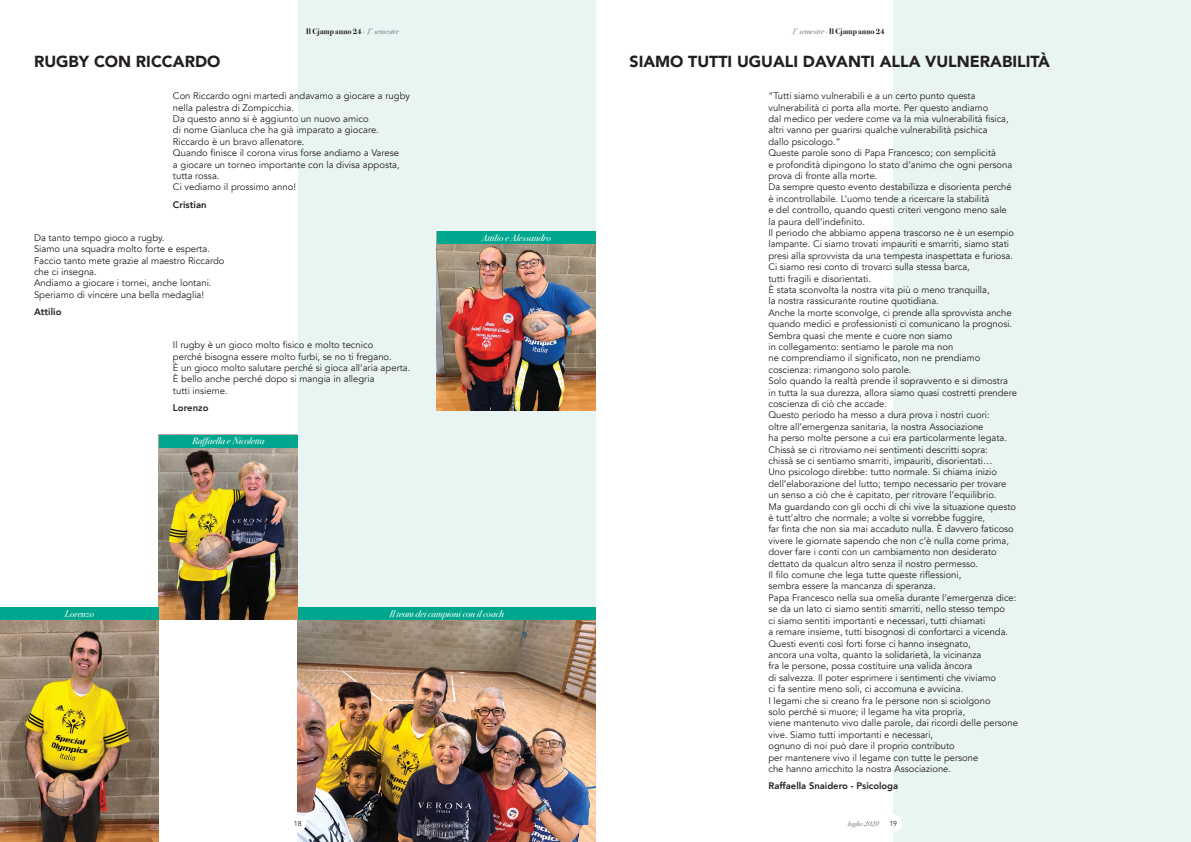
<style>
.page{position:relative;width:1191px;height:842px;background:#fff}
.page>*{position:absolute;margin:0;border:0;box-sizing:border-box;transform-origin:0 0}
.t1{font:900 16px "Avenir";color:#231f20}
.t2{font:9.5px/11.4px "Avenir";color:#231f20}
.t3{font:italic 9.5px "Bodoni Svty Two OSITCTT";color:#fff}
.t4{font:800 9.5px "Avenir";color:#231f20}
.t5{font:700 8px "Bodoni Svty Two ITCTT";color:#231f20}
.t6{font:italic 7.1px "Bodoni Svty Two ITCTT";color:#76787b}
.t7{font:7px "Avenir";color:#231f20}
.s1{font-weight:400;color:#76787b}
.s2{font-weight:400;font-style:italic;color:#76787b}
</style>
<div class="page">
<div style="left:893px;top:0;width:298px;height:842px;background:#e9f5f3"></div>
<div style="left:298px;top:0;width:297px;height:842px;background:#e9f5f3"></div>
<img style="left:437px;top:244px;width:158px;height:167px">
<img style="left:298px;top:620px;width:297px;height:222px">
<img style="left:0;top:620px;width:159px;height:222px">
<img style="left:159px;top:447px;width:139px;height:173px">
<div style="left:884px;top:815px;width:17px;height:17px;background:#fff;border-radius:50%"></div>
<div style="left:437px;top:231px;width:158px;height:13px;background:#00a78e"></div>
<div style="left:159px;top:435px;width:139px;height:12px;background:#00a78e"></div>
<div style="left:0;top:607px;width:159px;height:13px;background:#00a78e"></div>
<div style="left:298px;top:607px;width:297px;height:13px;background:#00a78e"></div>
<div style="left:289px;top:815px;width:17px;height:17px;background:#fff;border-radius:50%"></div>
<p class="t1" style="left:34px;top:48px;width:188px">RUGBY CON RICCARDO</p>
<p class="t5" style="left:306px;top:25px;width:94px">Il Cjamp anno 24 <span class="s1">·</span> <span class="s2">1° semestre</span></p>
<p class="t5" style="left:791px;top:25px;width:94px"><span class="s2">1° semestre</span> <span class="s1">·</span> Il Cjamp anno 24</p>
<p class="t1" style="left:629px;top:48px;width:422px">SIAMO TUTTI UGUALI DAVANTI ALLA VULNERABILITÀ</p>
<p class="t2" style="left:173px;top:90px;width:239px">Con Riccardo ogni martedì andavamo a giocare a rugby nella palestra di Zompicchia.<br>Da questo anno si è aggiunto un nuovo amico<br>di nome Gianluca che ha già imparato a giocare.<br>Riccardo è un bravo allenatore.<br>Quando finisce il corona virus forse andiamo a Varese<br>a giocare un torneo importante con la divisa apposta, tutta rossa.<br>Ci vediamo il prossimo anno!</p>
<p class="t4" style="left:173px;top:197px;width:35px">Cristian</p>
<p class="t2" style="left:34px;top:232px;width:192px">Da tanto tempo gioco a rugby.<br>Siamo una squadra molto forte e esperta.<br>Faccio tanto mete grazie al maestro Riccardo che ci insegna.<br>Andiamo a giocare i tornei, anche lontani.<br>Speriamo di vincere una bella medaglia!</p>
<p class="t4" style="left:34px;top:304px;width:29px">Attilio</p>
<p class="t2" style="left:173px;top:339px;width:239px">Il rugby è un gioco molto fisico e molto tecnico<br>perché bisogna essere molto furbi, se no ti fregano.<br>È un gioco molto salutare perché si gioca all’aria aperta.<br>È bello anche perché dopo si mangia in allegria<br>tutti insieme.</p>
<p class="t4" style="left:173px;top:400px;width:37px">Lorenzo</p>
<p class="t3" style="left:192px;top:435px;width:74px">Raffaella e Nicoletta</p>
<p class="t3" style="left:481px;top:232px;width:71px">Attilio e Alessandro</p>
<p class="t3" style="left:65px;top:608px;width:31px">Lorenzo</p>
<p class="t3" style="left:389px;top:608px;width:116px">Il team dei campioni con il coach</p>
<p class="t7" style="left:294px;top:819px;width:9px">18</p>
<p class="t2" style="left:768px;top:90px;width:251px">“Tutti siamo vulnerabili e a un certo punto questa vulnerabilità ci porta alla morte. Per questo andiamo<br>dal medico per vedere come va la mia vulnerabilità fisica, altri vanno per guarirsi qualche vulnerabilità psichica<br>dallo psicologo.”<br>Queste parole sono di Papa Francesco; con semplicità<br>e profondità dipingono lo stato d’animo che ogni persona prova di fronte alla morte.<br>Da sempre questo evento destabilizza e disorienta perché è incontrollabile. L’uomo tende a ricercare la stabilità<br>e del controllo, quando questi criteri vengono meno sale<br>la paura dell’indefinito.<br>Il periodo che abbiamo appena trascorso ne è un esempio lampante. Ci siamo trovati impauriti e smarriti, siamo stati presi alla sprovvista da una tempesta inaspettata e furiosa.<br>Ci siamo resi conto di trovarci sulla stessa barca,<br>tutti fragili e disorientati.<br>È stata sconvolta la nostra vita più o meno tranquilla,<br>la nostra rassicurante routine quotidiana.<br>Anche la morte sconvolge, ci prende alla sprovvista anche quando medici e professionisti ci comunicano la prognosi.<br>Sembra quasi che mente e cuore non siamo<br>in collegamento: sentiamo le parole ma non<br>ne comprendiamo il significato, non ne prendiamo coscienza: rimangono solo parole.<br>Solo quando la realtà prende il sopravvento e si dimostra<br>in tutta la sua durezza, allora siamo quasi costretti prendere coscienza di ciò che accade.<br>Questo periodo ha messo a dura prova i nostri cuori:<br>oltre all’emergenza sanitaria, la nostra Associazione<br>ha perso molte persone a cui era particolarmente legata.<br>Chissà se ci ritroviamo nei sentimenti descritti sopra:<br>chissà se ci sentiamo smarriti, impauriti, disorientati…<br>Uno psicologo direbbe: tutto normale. Si chiama inizio dell’elaborazione del lutto; tempo necessario per trovare un senso a ciò che è capitato, per ritrovare l’equilibrio.<br>Ma guardando con gli occhi di chi vive la situazione questo è tutt’altro che normale; a volte si vorrebbe fuggire,<br>far finta che non sia mai accaduto nulla. È davvero faticoso vivere le giornate sapendo che non c’è nulla come prima, dover fare i conti con un cambiamento non desiderato dettato da qualcun altro senza il nostro permesso.<br>Il filo comune che lega tutte queste riflessioni,<br>sembra essere la mancanza di speranza.<br>Papa Francesco nella sua omelia durante l’emergenza dice: se da un lato ci siamo sentiti smarriti, nello stesso tempo<br>ci siamo sentiti importanti e necessari, tutti chiamati<br>a remare insieme, tutti bisognosi di confortarci a vicenda.<br>Questi eventi così forti forse ci hanno insegnato,<br>ancora una volta, quanto la solidarietà, la vicinanza<br>fra le persone, possa costituire una valida àncora<br>di salvezza. Il poter esprimere i sentimenti che viviamo<br>ci fa sentire meno soli, ci accomuna e avvicina.<br>I legami che si creano fra le persone non si sciolgono<br>solo perché si muore; il legame ha vita propria,<br>viene mantenuto vivo dalle parole, dai ricordi delle persone vive. Siamo tutti importanti e necessari,<br>ognuno di noi può dare il proprio contributo<br>per mantenere vivo il legame con tutte le persone<br>che hanno arricchito la nostra Associazione.</p>
<p class="t4" style="left:768px;top:778px;width:131px">Raffaella Snaidero - Psicologa</p>
<p class="t6" style="left:848px;top:817px;width:33px">luglio 2020</p>
<p class="t7" style="left:889px;top:819px;width:9px">19</p>
</div>
